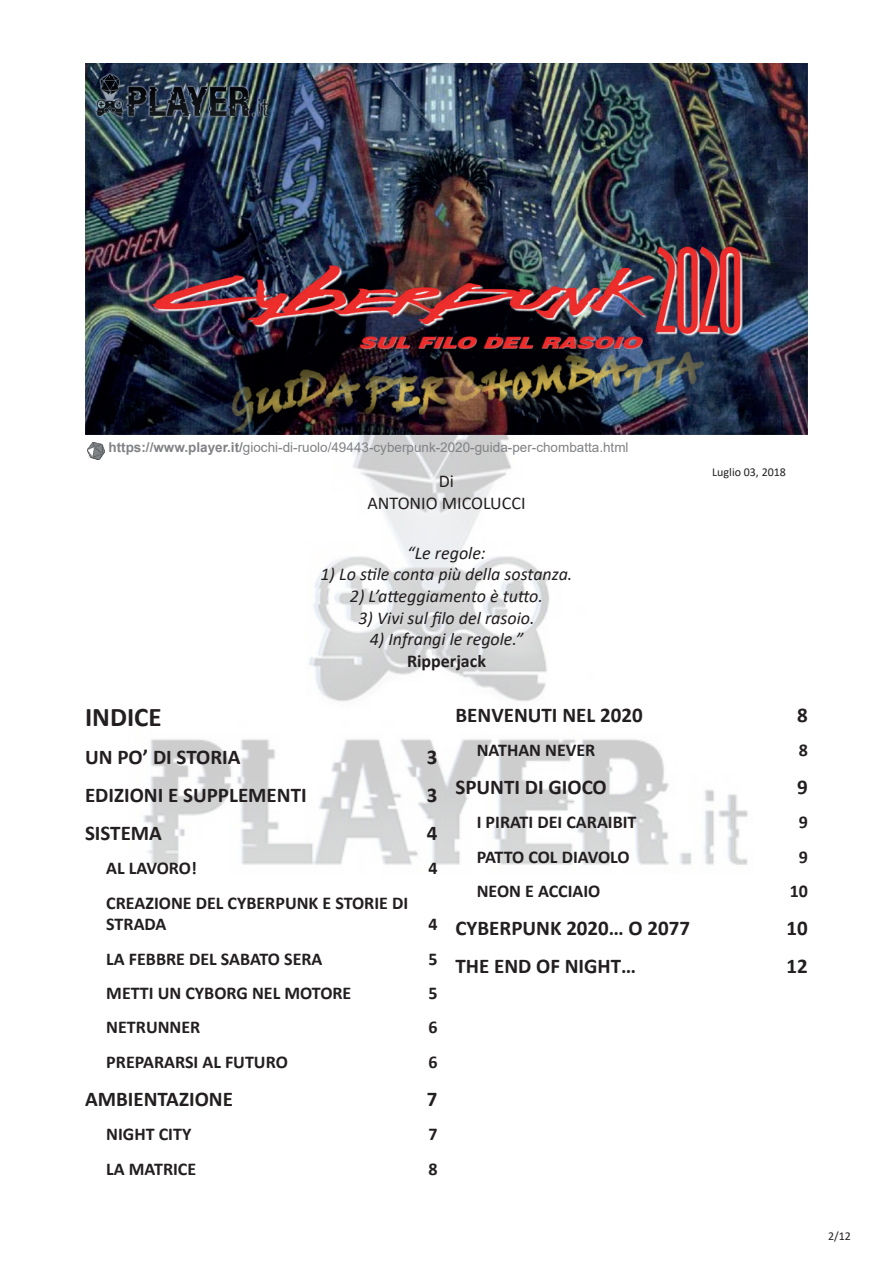
<style>
.page{position:relative;width:893px;height:1263px;background:#fff}
.page>*{position:absolute;margin:0;border:0;box-sizing:border-box;transform-origin:0 0}
.t1{font:700 27px "Calibri";color:#231f20}
.t2{font:700 21px "Calibri";color:#231f20}
.t3{font:700 18px/21.6px "Calibri";color:#231f20}
.t4{font:italic 18px "Calibri";color:#231f20}
.t5{font:18px/21.6px "Calibri";color:#231f20;text-align:center}
.t6{font:13.5px "Arial";color:#808285}
.t7{font:12px "Calibri";color:#231f20}
.s1{font-weight:700}
</style>
<div class="page">
<img style="left:128px;top:434px;width:637px;height:431px">
<img style="left:87px;top:442px;width:17px;height:17px">
<img style="left:85px;top:64px;width:723px;height:370px">
<p class="t6" style="left:108px;top:438px;width:522px"><span class="s1">https://www.player.it/</span>giochi-di-ruolo/49443-cyberpunk-2020-guida-per-chombatta.html</p>
<p class="t5" style="left:367px;top:470px;width:160px">Di<br>ANTONIO MICOLUCCI</p>
<p class="t4" style="left:407px;top:540px;width:80px">“Le regole:</p>
<p class="t4" style="left:320px;top:562px;width:253px">1) Lo stile conta più della sostanza.</p>
<p class="t4" style="left:350px;top:584px;width:195px">2) L’atteggiamento è tutto.</p>
<p class="t4" style="left:358px;top:605px;width:178px">3) Vivi sul filo del rasoio.</p>
<p class="t4" style="left:370px;top:627px;width:155px">4) Infrangi le regole.”</p>
<p class="t3" style="left:407px;top:650px;width:80px">Ripperjack</p>
<p class="t7" style="left:712px;top:464px;width:75px">Luglio 03, 2018</p>
<h1 class="t1" style="left:85px;top:698px;width:78px">INDICE</h1>
<p class="t2" style="left:85px;top:742px;width:157px">UN PO’ DI STORIA</p>
<p class="t2" style="left:427px;top:742px;width:12px">3</p>
<p class="t2" style="left:85px;top:780px;width:223px">EDIZIONI E SUPPLEMENTI</p>
<p class="t2" style="left:427px;top:780px;width:12px">3</p>
<p class="t2" style="left:85px;top:818px;width:78px">SISTEMA</p>
<p class="t2" style="left:427px;top:818px;width:12px">4</p>
<p class="t3" style="left:106px;top:857px;width:92px">AL LAVORO!</p>
<p class="t3" style="left:428px;top:857px;width:11px">4</p>
<p class="t3" style="left:106px;top:892px;width:303px">CREAZIONE DEL CYBERPUNK E STORIE DI<br>STRADA</p>
<p class="t3" style="left:428px;top:913px;width:11px">4</p>
<p class="t3" style="left:106px;top:948px;width:218px">LA FEBBRE DEL SABATO SERA</p>
<p class="t3" style="left:428px;top:948px;width:11px">5</p>
<p class="t3" style="left:106px;top:982px;width:247px">METTI UN CYBORG NEL MOTORE</p>
<p class="t3" style="left:428px;top:982px;width:11px">5</p>
<p class="t3" style="left:106px;top:1016px;width:96px">NETRUNNER</p>
<p class="t3" style="left:428px;top:1016px;width:11px">6</p>
<p class="t3" style="left:106px;top:1051px;width:183px">PREPARARSI AL FUTURO</p>
<p class="t3" style="left:428px;top:1051px;width:11px">6</p>
<p class="t2" style="left:85px;top:1084px;width:149px">AMBIENTAZIONE</p>
<p class="t2" style="left:427px;top:1084px;width:12px">7</p>
<p class="t3" style="left:106px;top:1123px;width:87px">NIGHT CITY</p>
<p class="t3" style="left:428px;top:1123px;width:11px">7</p>
<p class="t3" style="left:106px;top:1157px;width:91px">LA MATRICE</p>
<p class="t3" style="left:428px;top:1157px;width:11px">8</p>
<p class="t2" style="left:455px;top:700px;width:189px">BENVENUTI NEL 2020</p>
<p class="t2" style="left:797px;top:700px;width:12px">8</p>
<p class="t3" style="left:477px;top:739px;width:120px">NATHAN NEVER</p>
<p class="t3" style="left:799px;top:739px;width:11px">8</p>
<p class="t2" style="left:455px;top:772px;width:153px">SPUNTI DI GIOCO</p>
<p class="t2" style="left:797px;top:772px;width:12px">9</p>
<p class="t3" style="left:477px;top:811px;width:161px">I PIRATI DEI CARAIBIT</p>
<p class="t3" style="left:799px;top:811px;width:11px">9</p>
<p class="t3" style="left:477px;top:846px;width:154px">PATTO COL DIAVOLO</p>
<p class="t3" style="left:799px;top:846px;width:11px">9</p>
<p class="t3" style="left:477px;top:880px;width:125px">NEON E ACCIAIO</p>
<p class="t3" style="left:790px;top:880px;width:20px">10</p>
<p class="t2" style="left:455px;top:913px;width:236px">CYBERPUNK 2020… O 2077</p>
<p class="t2" style="left:787px;top:913px;width:23px">10</p>
<p class="t2" style="left:455px;top:951px;width:182px">THE END OF NIGHT…</p>
<p class="t2" style="left:787px;top:951px;width:23px">12</p>
<p class="t7" style="left:828px;top:1227px;width:24px">2/12</p>
</div>
